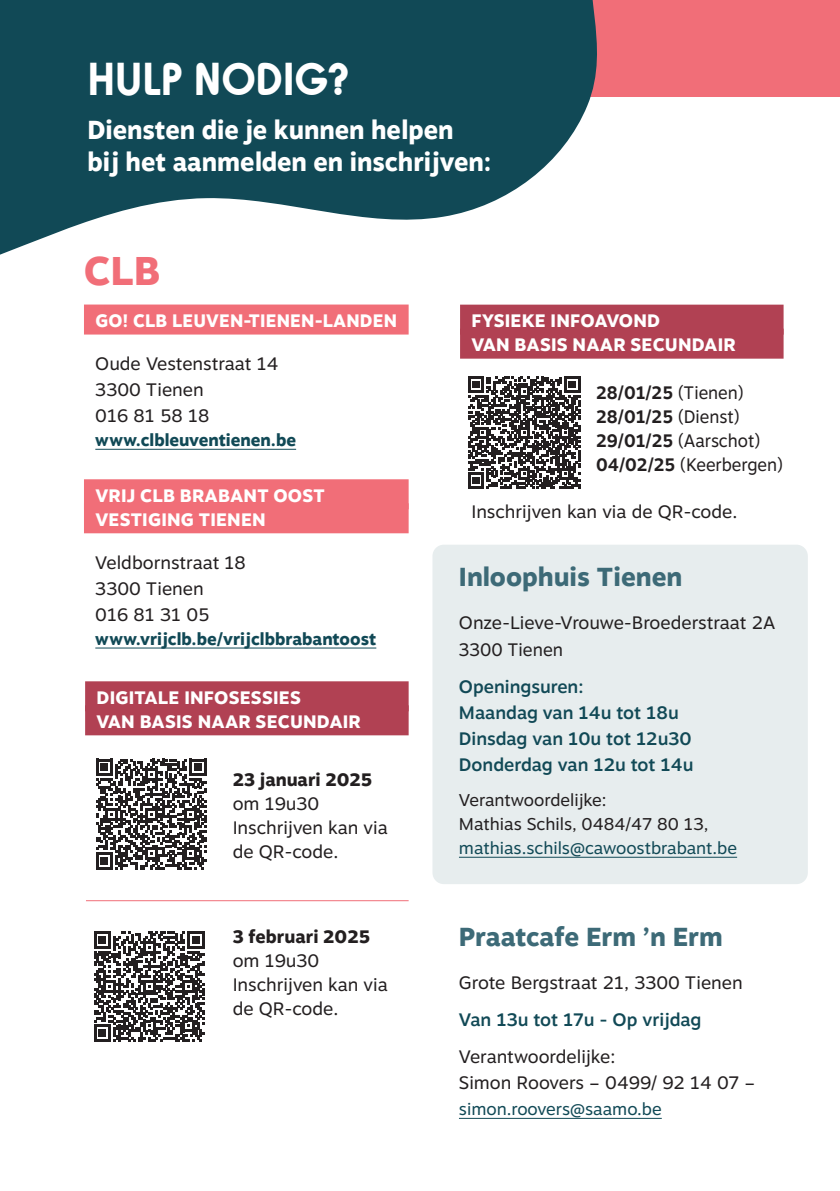
<style>
.page{position:relative;width:840px;height:1191px;background:#fff}
.page>*{position:absolute;margin:0;border:0;box-sizing:border-box;transform-origin:0 0}
.t1{font:700 48px "Horatio D";color:#fff;scale:.95 1}
.List_Paragraph{font:800 40px "Motiva Sans";color:#f16e78}
.List_Paragraph-2{font:800 26px "Motiva Sans";color:#fff}
.List_Paragraph-3{font:800 26px "Motiva Sans";color:#3d6a77}
.List_Paragraph-4{font:18px/24px "Motiva Sans";color:#231f20}
.t2{font:800 18px "Motiva Sans";letter-spacing:.01em;color:#fff}
.List_Paragraph-5{font:500 18px "Motiva Sans";color:#114956}
.List_Paragraph-6{font:800 18px/24px "Motiva Sans";color:#231f20}
.List_Paragraph-7{font:18px "Motiva Sans";color:#231f20;scale:.94 1}
.List_Paragraph-8{font:700 18px "Motiva Sans";color:#231f20;scale:.94 1}
.List_Paragraph-9{font:18px "Motiva Sans";color:#231f20;scale:.96 1}
.List_Paragraph-10{font:17px/24px "Motiva Sans";color:#114956}
.t3{font:800 17px "Motiva Sans";color:#114956}
.List_Paragraph-11{font:17px "Motiva Sans";color:#231f20}
.s1{font-weight:400}
.s2{font-weight:700}
.s3{color:#231f20}
</style>
<div class="page">
<div style="left:0;top:0;width:839px;height:97px;background:#f16e78"></div>
<svg style="left:0;top:0;width:647px;height:316px;fill:#114956"></svg>
<div style="left:84px;top:304px;width:324px;height:30px;background:#f16e78"></div>
<hr style="left:95px;top:449px;width:201px;height:1px;background:#114956">
<div style="left:84px;top:479px;width:324px;height:30px;background:#f16e78"></div>
<div style="left:84px;top:503px;width:324px;height:30px;background:#f16e78"></div>
<hr style="left:95px;top:647px;width:281px;height:1px;background:#114956">
<div style="left:432px;top:544px;width:375px;height:340px;background:#e7edee;border-radius:11px"></div>
<hr style="left:458px;top:857px;width:278px;height:1px;background:#114956">
<hr style="left:458px;top:1118px;width:203px;height:1px;background:#114956">
<div style="left:85px;top:681px;width:323px;height:30px;background:#b14153"></div>
<div style="left:85px;top:705px;width:323px;height:30px;background:#b14153"></div>
<div style="left:460px;top:305px;width:323px;height:30px;background:#b14153"></div>
<div style="left:460px;top:329px;width:323px;height:30px;background:#b14153"></div>
<svg style="left:96px;top:758px;width:110px;height:111px"></svg>
<svg style="left:94px;top:931px;width:110px;height:111px"></svg>
<svg style="left:468px;top:377px;width:112px;height:112px"></svg>
<hr style="left:86px;top:900px;width:322px;height:1px;background:#f16e78">
<p class="t1" style="left:87px;top:52px;width:276px">HULP NODIG?</p>
<p class="List_Paragraph-2" style="left:87px;top:111px;width:367px">Diensten die je kunnen helpen</p>
<p class="List_Paragraph-2" style="left:87px;top:143px;width:405px">bij het aanmelden en inschrijven:</p>
<p class="List_Paragraph" style="left:84px;top:242px;width:78px">CLB</p>
<p class="t2" style="left:95px;top:308px;width:303px">GO! CLB LEUVEN-TIENEN-LANDEN</p>
<p class="List_Paragraph-4" style="left:95px;top:351px;width:184px">Oude Vestenstraat 14</p>
<p class="List_Paragraph-4" style="left:95px;top:377px;width:110px">3300 Tienen</p>
<p class="List_Paragraph-4" style="left:95px;top:403px;width:115px">016 81 58 18</p>
<p class="t3" style="left:95px;top:428px;width:202px">www.clbleuventienen.be</p>
<p class="t2" style="left:95px;top:482px;width:231px">VRIJ CLB BRABANT OOST</p>
<p class="t2" style="left:95px;top:506px;width:172px">VESTIGING TIENEN</p>
<p class="List_Paragraph-4" style="left:95px;top:550px;width:152px">Veldbornstraat 18</p>
<p class="List_Paragraph-4" style="left:95px;top:576px;width:110px">3300 Tienen</p>
<p class="List_Paragraph-4" style="left:95px;top:602px;width:116px">016 81 31 05</p>
<p class="t3" style="left:95px;top:626px;width:282px">www.vrijclb.be/vrijclbbrabantoost</p>
<p class="t2" style="left:96px;top:684px;width:206px">DIGITALE INFOSESSIES</p>
<p class="t2" style="left:96px;top:708px;width:266px">VAN BASIS NAAR SECUNDAIR</p>
<p class="List_Paragraph-6" style="left:232px;top:767px;width:141px">23 januari 2025 <span class="s1">om 19u30</span></p>
<p class="List_Paragraph-4" style="left:232px;top:815px;width:156px">Inschrijven kan via de QR-code.</p>
<p class="List_Paragraph-6" style="left:232px;top:924px;width:139px">3 februari 2025 <span class="s1">om 19u30</span></p>
<p class="List_Paragraph-4" style="left:232px;top:972px;width:156px">Inschrijven kan via de QR-code.</p>
<p class="t2" style="left:471px;top:308px;width:190px">FYSIEKE INFOAVOND</p>
<p class="t2" style="left:471px;top:332px;width:266px">VAN BASIS NAAR SECUNDAIR</p>
<p class="List_Paragraph-8" style="left:596px;top:380px;width:158px">28/01/25 <span class="s1">(Tienen)</span></p>
<p class="List_Paragraph-8" style="left:596px;top:404px;width:154px">28/01/25 <span class="s1">(Dienst)</span></p>
<p class="List_Paragraph-7" style="left:596px;top:428px;width:176px"><span class="s2">29/01/25</span> (Aarschot)</p>
<p class="List_Paragraph-7" style="left:596px;top:452px;width:200px"><span class="s2">04/02/25</span> (Keerbergen)</p>
<p class="List_Paragraph-4" style="left:471px;top:499px;width:267px">Inschrijven kan via de QR-code.</p>
<p class="List_Paragraph-3" style="left:458px;top:558px;width:225px">Inloophuis Tienen</p>
<p class="List_Paragraph-4" style="left:458px;top:610px;width:318px">Onze-Lieve-Vrouwe-Broederstraat 2A</p>
<p class="List_Paragraph-9" style="left:458px;top:636px;width:110px">3300 Tienen</p>
<p class="List_Paragraph-5" style="left:458px;top:673px;width:126px">Openingsuren:</p>
<p class="List_Paragraph-5" style="left:458px;top:699px;width:221px">Maandag van 14u tot 18u</p>
<p class="List_Paragraph-5" style="left:458px;top:725px;width:234px">Dinsdag van 10u tot 12u30</p>
<p class="List_Paragraph-5" style="left:458px;top:751px;width:236px">Donderdag van 12u tot 14u</p>
<p class="List_Paragraph-11" style="left:458px;top:787px;width:149px">Verantwoordelijke:</p>
<p class="List_Paragraph-10" style="left:458px;top:812px;width:279px"><span class="s3">Mathias Schils, 0484/47 80 13, </span>mathias.schils@cawoostbrabant.be</p>
<p class="List_Paragraph-3" style="left:458px;top:917px;width:265px">Praatcafe Erm ’n Erm</p>
<p class="List_Paragraph-4" style="left:458px;top:970px;width:285px">Grote Bergstraat 21, 3300 Tienen</p>
<p class="List_Paragraph-5" style="left:458px;top:1006px;width:244px">Van 13u tot 17u - Op vrijdag</p>
<p class="List_Paragraph-4" style="left:458px;top:1044px;width:158px">Verantwoordelijke:</p>
<p class="List_Paragraph-4" style="left:458px;top:1070px;width:298px">Simon Roovers – 0499/ 92 14 07 –</p>
<p class="List_Paragraph-10" style="left:458px;top:1097px;width:204px">simon.roovers@saamo.be</p>
</div>
